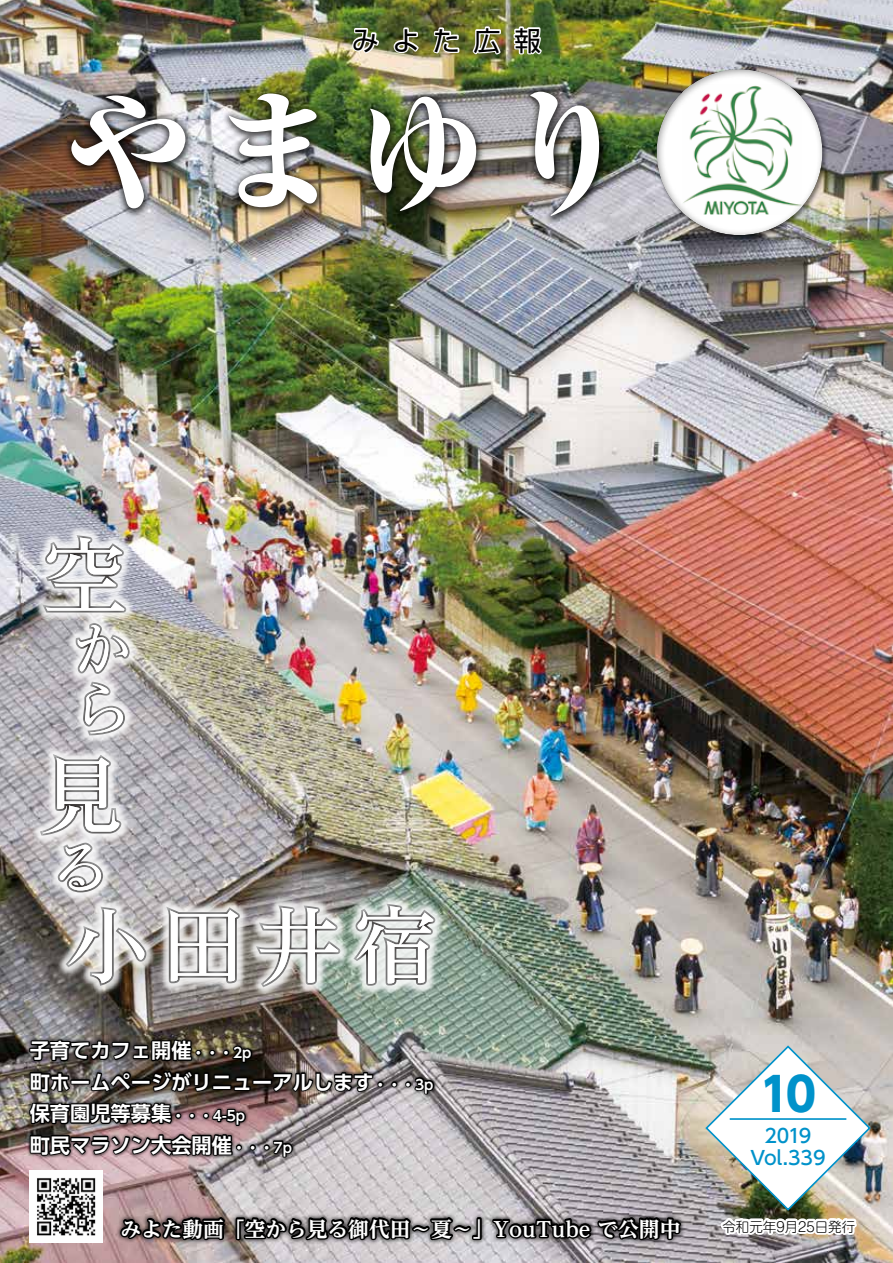
<style>
.page{position:relative;width:893px;height:1263px;background:#fff}
.page>*{position:absolute;margin:0;border:0;box-sizing:border-box;transform-origin:0 0}
.t1{font:800 130.5px "Ryumin Pro";color:#fff}
.t2{font:700 46.2px "UD Shin Go Pro";color:#0092ca}
.t3{font:27px "UD Shin Go Pro";letter-spacing:.5em;color:#000}
.t4{font:700 expanded 20.7px "UD Reimin Pro";color:#fff}
.t5{font:700 20.25px/31.5px "UD Shin Go Pro De";color:#fff}
.t6{font:500 18.9px/22.4px "UD Shin Go Pro";letter-spacing:-.015em;color:#0092ca;text-align:center}
.t7{font:300 13.5px "Shin M Go Pro";color:#000}
.s1{font-size:13.8px}
</style>
<div class="page">
<img style="left:0;top:0;width:893px;height:1263px">
<img style="left:704px;top:1044px;width:168px;height:194px">
<svg style="left:351px;top:26px;width:30px;height:30px"></svg>
<svg style="left:392px;top:26px;width:29px;height:29px"></svg>
<svg style="left:430px;top:26px;width:31px;height:30px"></svg>
<svg style="left:470px;top:25px;width:33px;height:32px"></svg>
<svg style="left:512px;top:25px;width:32px;height:32px"></svg>
<div style="left:64px;top:84px;width:545px;height:142px;background:#000;opacity:.75"></div>
<div style="left:654px;top:67px;width:174px;height:174px;background:#000;opacity:.5"></div>
<div style="left:654px;top:68px;width:169px;height:169px;background:#000;opacity:.5"></div>
<img style="left:25px;top:1037px;width:413px;height:124px">
<svg style="left:223px;top:1044px;width:30px;height:20px"></svg>
<svg style="left:28px;top:1038px;width:187px;height:56px;background:#34302c"></svg>
<div style="left:214px;top:1074px;width:16px;height:5px;border:2px solid #000"></div>
<div style="left:212px;top:1085px;width:20px;height:5px;border:2px solid #000"></div>
<svg style="left:233px;top:1076px;width:19px;height:16px"></svg>
<div style="left:252px;top:1079px;width:20px;height:5px;border:2px solid #000"></div>
<svg style="left:270px;top:1071px;width:113px;height:23px;background:#443e3d"></svg>
<svg style="left:391px;top:1081px;width:6px;height:6px"></svg>
<svg style="left:405px;top:1076px;width:30px;height:19px"></svg>
<svg style="left:28px;top:1101px;width:153px;height:25px;background:#211e1e"></svg>
<svg style="left:189px;top:1113px;width:6px;height:6px"></svg>
<svg style="left:203px;top:1108px;width:44px;height:19px"></svg>
<svg style="left:29px;top:1133px;width:213px;height:25px;background:#473b3d"></svg>
<svg style="left:250px;top:1144px;width:6px;height:6px"></svg>
<svg style="left:264px;top:1139px;width:30px;height:19px"></svg>
<svg style="left:115px;top:1212px;width:571px;height:33px"></svg>
<svg style="left:119px;top:1206px;width:364px;height:51px;background:#827a7b"></svg>
<svg style="left:490px;top:1208px;width:193px;height:35px;background:#5d595c"></svg>
<img style="left:30px;top:524px;width:416px;height:471px">
<img style="left:34px;top:529px;width:408px;height:465px">
<img style="left:42px;top:535px;width:84px;height:78px">
<img style="left:47px;top:537px;width:75px;height:37px">
<img style="left:48px;top:554px;width:32px;height:24px">
<img style="left:46px;top:578px;width:78px;height:33px">
<img style="left:76px;top:623px;width:34px;height:51px">
<img style="left:110px;top:634px;width:20px;height:25px">
<img style="left:83px;top:682px;width:42px;height:53px">
<img style="left:78px;top:625px;width:30px;height:47px">
<img style="left:113px;top:637px;width:15px;height:20px">
<img style="left:85px;top:684px;width:38px;height:49px">
<img style="left:40px;top:754px;width:64px;height:82px">
<img style="left:43px;top:757px;width:78px;height:78px">
<img style="left:56px;top:757px;width:63px;height:75px">
<img style="left:43px;top:805px;width:36px;height:28px">
<img style="left:58px;top:843px;width:45px;height:49px">
<img style="left:60px;top:844px;width:41px;height:46px">
<img style="left:353px;top:904px;width:82px;height:82px">
<img style="left:256px;top:905px;width:84px;height:82px">
<img style="left:166px;top:906px;width:74px;height:77px">
<img style="left:90px;top:910px;width:27px;height:76px">
<img style="left:100px;top:907px;width:16px;height:3px">
<img style="left:65px;top:926px;width:27px;height:41px">
<img style="left:116px;top:927px;width:30px;height:35px">
<img style="left:357px;top:906px;width:76px;height:23px">
<img style="left:259px;top:908px;width:79px;height:77px">
<img style="left:92px;top:910px;width:23px;height:73px">
<img style="left:170px;top:910px;width:68px;height:71px">
<img style="left:356px;top:924px;width:75px;height:60px">
<img style="left:68px;top:929px;width:30px;height:36px">
<img style="left:118px;top:930px;width:26px;height:30px">
<img style="left:30px;top:1170px;width:72px;height:73px">
<h3 class="t3" style="left:352px;top:19px;width:191px">みよた広報</h3>
<h1 class="t1" style="left:64px;top:50px;width:570px">やまゆり</h1>
<p class="t5" style="left:30px;top:1034px;width:405px">子育てカフェ開催<span class="s1">・・・2p<br></span>町ホームページがリニューアルします<span class="s1">・・・3p</span>保育園児等募集<span class="s1">・・・4-5p<br></span>町民マラソン大会開催<span class="s1">・・・7p</span></p>
<p class="t4" style="left:120px;top:1212px;width:561px">みよた動画「空から見る御代田～夏～」YouTube で公開中</p>
<h2 class="t2" style="left:760px;top:1057px;width:58px">10</h2>
<p class="t6" style="left:750px;top:1123px;width:77px">2019<br>Vol.339</p>
<p class="t7" style="left:722px;top:1215px;width:134px">令和元年9月25日発行</p>
</div>
